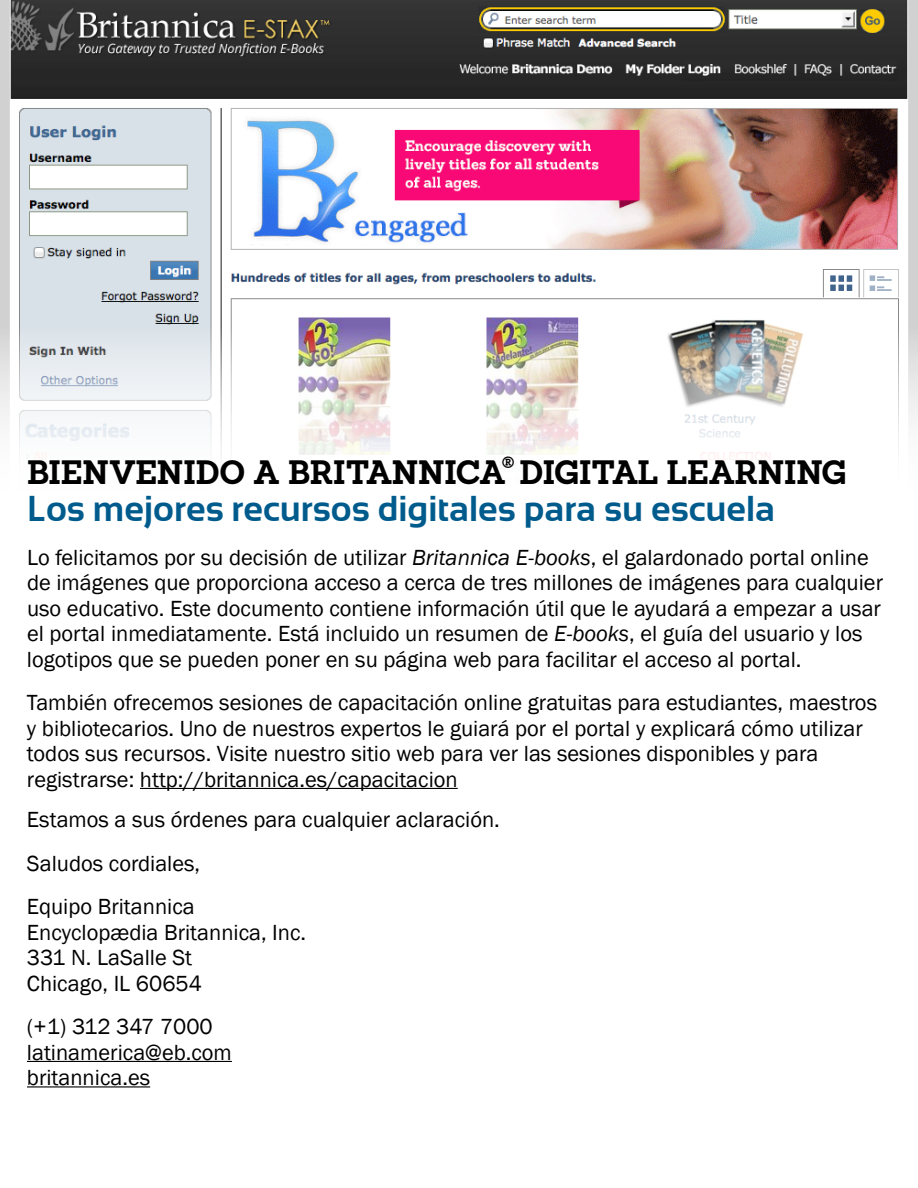
<style>
.page{position:relative;width:918px;height:1188px;background:#fff}
.page>*{position:absolute;margin:0;border:0;box-sizing:border-box;transform-origin:0 0}
.t1{font:700 36px "Sansation";color:#005b8d}
.t2{font:700 33px "Sanchez";letter-spacing:-.01em;color:#000}
.t3{font:22.5px/25.5px "Franklin Gothic";color:#000}
.t4{font:700 19.5px "Sanchez";color:#000}
.s1{font-style:italic}
</style>
<div class="page">
<img style="left:0;top:0;width:918px;height:462px">
<hr style="left:140px;top:788px;width:318px;height:1px;background:#000">
<hr style="left:27px;top:1061px;width:205px;height:1px;background:#000">
<hr style="left:27px;top:1086px;width:123px;height:2px;background:#000">
<p class="t4" style="left:502px;top:448px;width:14px">®</p>
<h1 class="t1" style="left:27px;top:489px;width:750px">Los mejores recursos digitales para su escuela</h1>
<p class="t3" style="left:27px;top:545px;width:858px">Lo felicitamos por su decisión de utilizar <span class="s1">Britannica E-books</span>, el galardonado portal online de imágenes que proporciona acceso a cerca de tres millones de imágenes para cualquier uso educativo. Este documento contiene información útil que le ayudará a empezar a usar el portal inmediatamente. Está incluido un resumen de <span class="s1">E-books</span>, el guía del usuario y los logotipos que se pueden poner en su página web para facilitar el acceso al portal.</p>
<p class="t3" style="left:27px;top:690px;width:852px">También ofrecemos sesiones de capacitación online gratuitas para estudiantes, maestros y bibliotecarios. Uno de nuestros expertos le guiará por el portal y explicará cómo utilizar todos sus recursos. Visite nuestro sitio web para ver las sesiones disponibles y para registrarse: http://britannica.es/capacitacion</p>
<p class="t3" style="left:27px;top:798px;width:474px;line-height:43.5px">Estamos a sus órdenes para cualquier aclaración.<br>Saludos cordiales,<br>Equipo Britannica</p>
<p class="t3" style="left:27px;top:920px;width:281px">Encyclopædia Britannica, Inc.<br>331 N. LaSalle St<br>Chicago, IL 60654</p>
<p class="t3" style="left:27px;top:1014px;width:206px">(+1) 312 347 7000 latinamerica@eb.com britannica.es</p>
<h2 class="t2" style="left:27px;top:449px;width:821px">BIENVENIDO A BRITANNICA DIGITAL LEARNING</h2>
</div>
